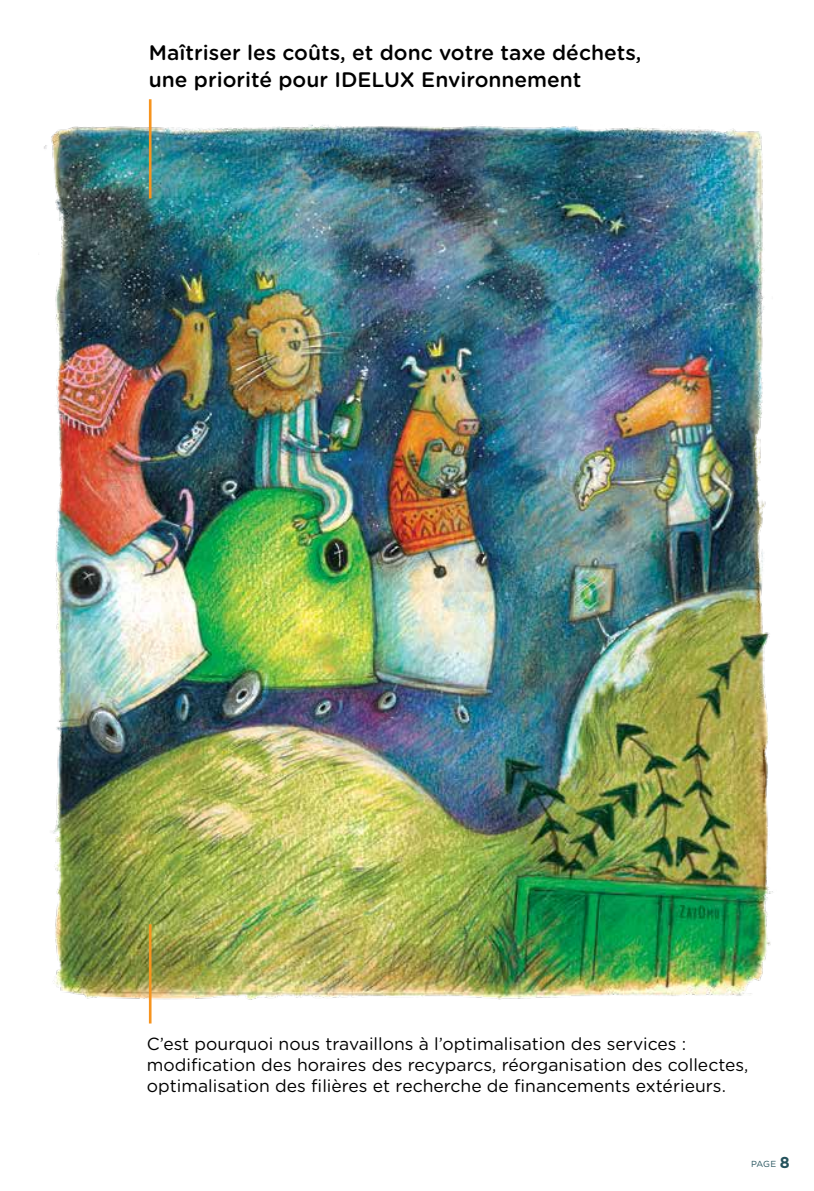
<style>
.page{position:relative;width:814px;height:1191px;background:#fff}
.page>*{position:absolute;margin:0;border:0;box-sizing:border-box;transform-origin:0 0}
.t1{font:500 21px/26.2px "Gotham Rounded";color:#000}
.t2{font:17.5px/21px "Gotham Rounded";color:#000}
.t3{font:8.75px "Gotham Rounded";color:#24525c}
.s1{font-weight:700;font-size:15.75px}
</style>
<div class="page">
<img style="left:44px;top:124px;width:729px;height:876px">
<hr style="left:149px;top:99px;width:2px;height:99px;background:#f7941e">
<hr style="left:149px;top:924px;width:2px;height:99px;background:#f7941e">
<p class="t1" style="left:149px;top:39px;width:494px">Maîtriser les coûts, et donc votre taxe déchets, une priorité pour IDELUX Environnement</p>
<p class="t2" style="left:147px;top:1033px;width:603px">C’est pourquoi nous travaillons à l’optimalisation des services : modification des horaires des recyparcs, réorganisation des collectes, optimalisation des filières et recherche de financements extérieurs.</p>
<p class="t3" style="left:751px;top:1157px;width:40px">PAGE <span class="s1">8</span></p>
</div>
